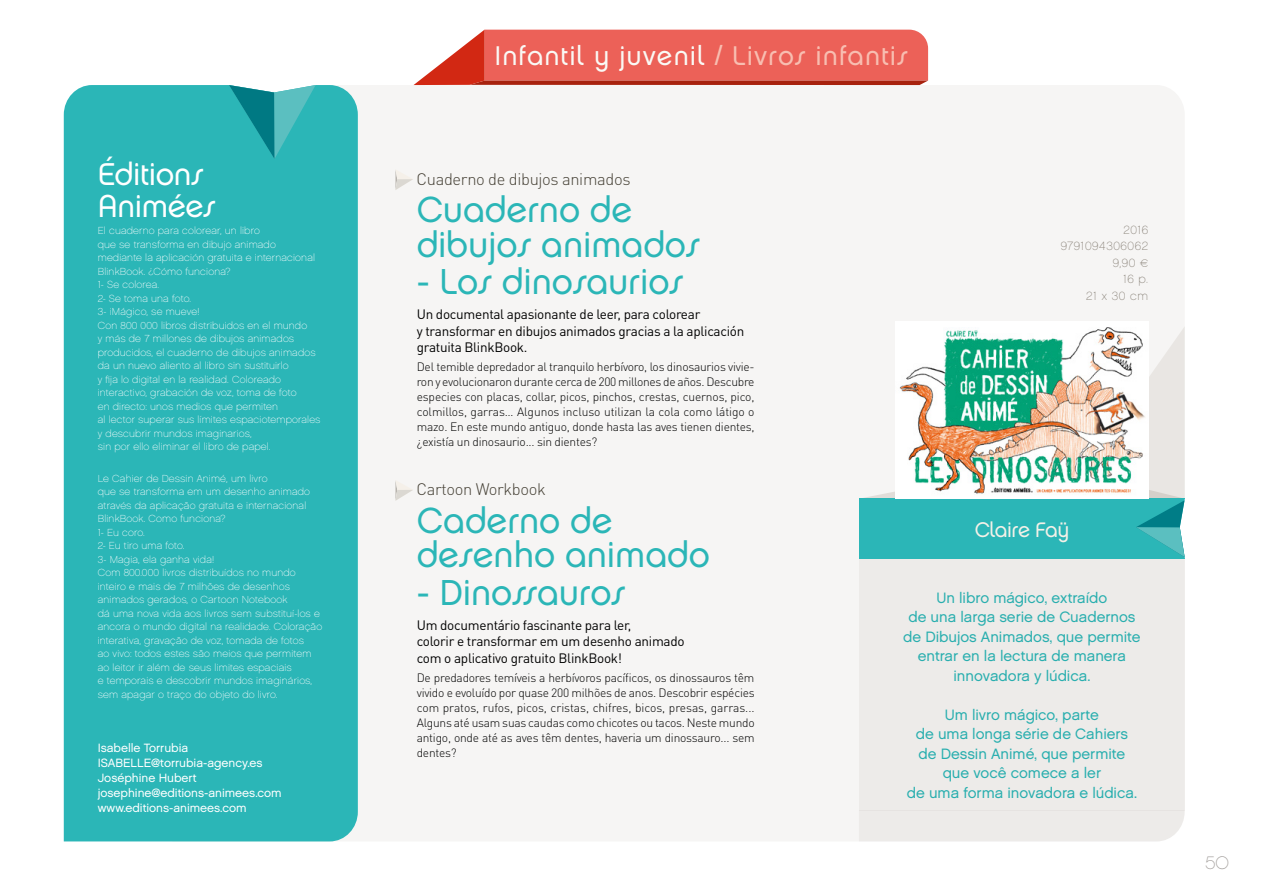
<style>
.page{position:relative;width:1263px;height:893px;background:#fff}
.page>*{position:absolute;margin:0;border:0;box-sizing:border-box;transform-origin:0 0}
.Titre{font:36px/34.5px "Chalet London Nineteen Seventy";color:#2bb6b7}
.TEXTE_BLOC_COULEUR{font:31.5px/31.5px "Chalet London Nineteen Seventy";letter-spacing:-.01em;color:#fff}
.t1{font:27px "Chalet London Nineteen Seventy";letter-spacing:.04em;color:#faf9f5}
.BLOC_1_AUTEUR{font:21px "Chalet London Nineteen Seventy";letter-spacing:-.025em;color:#f3f1e8}
.t2{font:18px "Chalet Paris Nineteen Seventy";color:#a5a19e}
.TITRE_DE_LA_SERIE{font:300 16.5px "DIN Pro";letter-spacing:-.02em;color:#464136}
.t3{font:15px/19.5px "Chalet London Nineteen Sixty";color:#2bb6b7;text-align:center}
.Texte_intro{font:13.5px/16.5px "DIN Pro";letter-spacing:-.02em;color:#000}
.Texte{font:300 12px/15px "DIN Pro";letter-spacing:-.02em;color:#000;text-align:justify}
.TEXTE_CONTACT_BLOC_C{font:12px "Chalet London Nineteen Sixty";color:#fff}
.INFO_TECHNIQUE_LIVRE{font:12px/16.5px "Chalet Paris Nineteen Sixty";letter-spacing:.055em;color:#867f75;text-align:right}
.TEXTE_BLOC_COULEUR-2{font:10.2px/13.5px "Chalet Paris Nineteen Sixty";letter-spacing:.02em;color:#fff}
.s1{color:#f8beb1}
</style>
<div class="page">
<svg style="left:414px;top:30px;width:514px;height:55px;background:#e6645a"></svg>
<div style="left:358px;top:85px;width:827px;height:756px;background:#f6f5f4"></div>
<div style="left:64px;top:85px;width:294px;height:756px;background:#2bb6b7"></div>
<svg style="left:223px;top:85px;width:98px;height:74px;background:#34aeb1"></svg>
<svg style="left:859px;top:326px;width:326px;height:233px"></svg>
<img style="left:896px;top:321px;width:252px;height:178px">
<div style="left:859px;top:559px;width:326px;height:251px;background:#edebe9"></div>
<div style="left:859px;top:810px;width:325px;height:31px;background:#edebe9"></div>
<svg style="left:395px;top:169px;width:18px;height:21px"></svg>
<svg style="left:395px;top:480px;width:18px;height:21px"></svg>
<p class="TEXTE_BLOC_COULEUR" style="left:98px;top:158px;width:119px">Éditions<br>Animées</p>
<p class="TEXTE_BLOC_COULEUR-2" style="left:98px;top:224px;width:224px">El cuaderno para colorear, un libro<br>que se transforma en dibujo animado mediante la aplicación gratuita e internacional BlinkBook. ¿Cómo funciona?<br>1- Se colorea.<br>2- Se toma una foto.<br>3- ¡Mágico, se mueve!<br>Con 800 000 libros distribuidos en el mundo<br>y más de 7 millones de dibujos animados producidos, el cuaderno de dibujos animados da un nuevo aliento al libro sin sustituirlo<br>y fija lo digital en la realidad. Coloreado interactivo, grabación de voz, toma de foto<br>en directo: unos medios que permiten<br>al lector superar sus límites espaciotemporales y descubrir mundos imaginarios,<br>sin por ello eliminar el libro de papel.</p>
<p class="TEXTE_BLOC_COULEUR-2" style="left:98px;top:472px;width:226px">Le Cahier de Dessin Animé, um livro<br>que se transforma em um desenho animado através da aplicação gratuita e internacional BlinkBook. Como funciona?<br>1- Eu coro.<br>2- Eu tiro uma foto.<br>3- Magia, ela ganha vida!<br>Com 800.000 livros distribuídos no mundo inteiro e mais de 7 milhões de desenhos animados gerados, o Cartoon Notebook<br>dá uma nova vida aos livros sem substituí-los e ancora o mundo digital na realidade. Coloração interativa, gravação de voz, tomada de fotos<br>ao vivo: todos estes são meios que permitem ao leitor ir além de seus limites espaciais<br>e temporais e descobrir mundos imaginários, sem apagar o traço do objeto do livro.</p>
<p class="TEXTE_CONTACT_BLOC_C" style="left:98px;top:740px;width:92px">Isabelle Torrubia</p>
<p class="TEXTE_CONTACT_BLOC_C" style="left:98px;top:755px;width:166px">ISABELLE@torrubia-agency.es</p>
<p class="TEXTE_CONTACT_BLOC_C" style="left:98px;top:770px;width:100px">Joséphine Hubert</p>
<p class="TEXTE_CONTACT_BLOC_C" style="left:98px;top:785px;width:185px">josephine@editions-animees.com</p>
<p class="TEXTE_CONTACT_BLOC_C" style="left:98px;top:800px;width:150px">www.editions-animees.com</p>
<h3 class="t1" style="left:494px;top:39px;width:415px">Infantil y juvenil <span class="s1">/ Livros infantis</span></h3>
<p class="TITRE_DE_LA_SERIE" style="left:416px;top:167px;width:216px">Cuaderno de dibujos animados</p>
<p class="Titre" style="left:417px;top:192px;width:285px">Cuaderno de dibujos animados</p>
<p class="Titre" style="left:417px;top:264px;width:268px">- Los dinosaurios</p>
<p class="Texte_intro" style="left:417px;top:305px;width:329px">Un documental apasionante de leer, para colorear<br>y transformar en dibujos animados gracias a la aplicación gratuita BlinkBook.</p>
<p class="Texte" style="left:417px;top:359px;width:339px">Del temible depredador al tranquilo herbívoro, los dinosaurios vivie&shy;ron y evolucionaron durante cerca de 200 millones de años. Descubre especies con placas, collar, picos, pinchos, crestas, cuernos, pico, colmillos, garras… Algunos incluso utilizan la cola como látigo o mazo. En este mundo antiguo, donde hasta las aves tienen dientes, ¿existía un dinosaurio... sin dientes?</p>
<p class="TITRE_DE_LA_SERIE" style="left:416px;top:478px;width:131px">Cartoon Workbook</p>
<p class="Titre" style="left:417px;top:503px;width:295px">Caderno de desenho animado</p>
<p class="Titre" style="left:417px;top:575px;width:210px">- Dinossauros</p>
<p class="Texte_intro" style="left:417px;top:616px;width:269px">Um documentário fascinante para ler,<br>colorir e transformar em um desenho animado com o aplicativo gratuito BlinkBook!</p>
<p class="Texte" style="left:417px;top:670px;width:339px">De predadores temíveis a herbívoros pacíficos, os dinossauros têm vivido e evoluído por quase 200 milhões de anos. Descobrir espécies com pratos, rufos, picos, cristas, chifres, bicos, presas, garras...<br>Alguns até usam suas caudas como chicotes ou tacos. Neste mundo antigo, onde até as aves têm dentes, haveria um dinossauro... sem dentes?</p>
<p class="INFO_TECHNIQUE_LIVRE" style="left:1061px;top:221px;width:89px">2016<br>9791094306062<br>9,90 €<br>16 p.<br>21 x 30 cm</p>
<p class="BLOC_1_AUTEUR" style="left:975px;top:516px;width:96px">Claire Faÿ</p>
<h3 class="t3" style="left:903px;top:587px;width:239px">Un libro mágico, extraído<br>de una larga serie de Cuadernos de Dibujos Animados, que permite entrar en la lectura de manera innovadora y lúdica.</h3>
<h3 class="t3" style="left:907px;top:704px;width:232px">Um livro mágico, parte<br>de uma longa série de Cahiers de Dessin Animé, que permite que você comece a ler<br>de uma forma inovadora e lúdica.</h3>
<h3 class="t2" style="left:1205px;top:852px;width:25px">50</h3>
</div>
